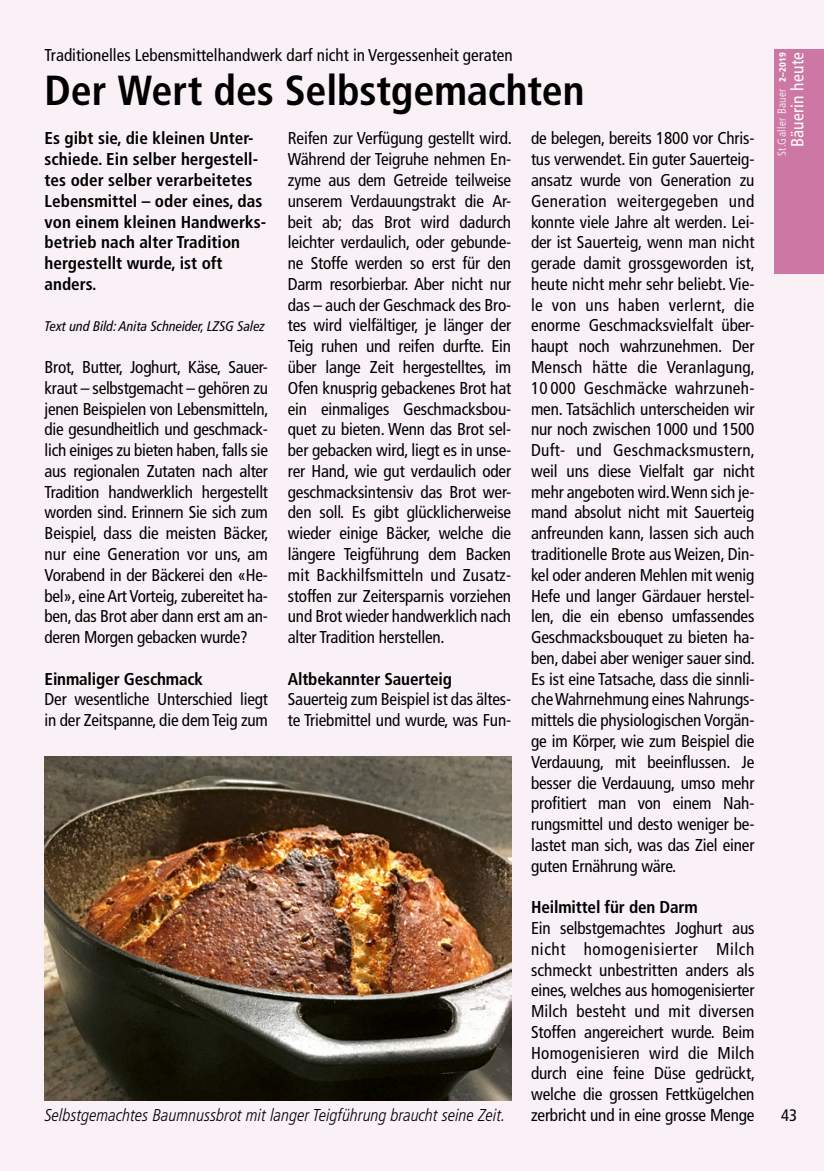
<style>
.page{position:relative;width:824px;height:1171px;background:#fff}
.page>*{position:absolute;margin:0;border:0;box-sizing:border-box;transform-origin:0 0}
.t1{font:700 condensed 42px "Frutiger LT Pro";letter-spacing:-.005em;color:#000}
.t2{font:condensed 17.5px "Frutiger LT Pro";letter-spacing:.015em;color:#fff}
.t3{font:condensed 17.15px/20.8px "Frutiger LT Pro";letter-spacing:-.01em;color:#000;text-align:justify}
.t4{font:700 condensed 17.15px/20.8px "Frutiger LT Pro";color:#000}
.t5{font:italic 300 condensed 17.15px "Frutiger LT Pro";color:#000}
.t6{font:condensed 16.62px "Frutiger LT Pro";color:#000}
.t7{font:italic condensed 14px "Frutiger LT Pro";color:#000}
.t8{font:300 condensed 11.55px "Frutiger LT Pro";letter-spacing:.035em;color:#fff}
.s1{font-weight:900;font-size:9.1px}
</style>
<div class="page">
<div style="left:0;top:0;width:823px;height:1171px;background:#faf1f7"></div>
<div style="left:774px;top:50px;width:49px;height:224px;background:#cd77a5"></div>
<img style="left:45px;top:756px;width:466px;height:344px">
<p class="t3" style="left:45px;top:45px;width:469px">Traditionelles Lebensmittelhandwerk darf nicht in Vergessenheit geraten</p>
<h1 class="t1" style="left:45px;top:65px;width:541px">Der Wert des Selbstgemachten</h1>
<p class="t4" style="left:45px;top:128px;width:223px">Es gibt sie, die kleinen Unter&shy;schiede. Ein selber hergestell&shy;tes oder selber verarbeitetes<br>Lebensmittel – oder eines, das von einem kleinen Handwerks&shy;betrieb nach alter Tradition hergestellt wurde, ist oft anders.</p>
<p class="t7" style="left:45px;top:318px;width:222px">Text und Bild: Anita Schneider, LZSG Salez</p>
<p class="t3" style="left:45px;top:357px;width:225px">Brot, Butter, Joghurt, Käse, Sauer&shy;kraut – selbstgemacht – gehören zu jenen Beispielen von Lebensmitteln, die gesundheitlich und geschmack&shy;lich einiges zu bieten haben, falls sie aus regionalen Zutaten nach alter Tradition handwerklich hergestellt worden sind. Erinnern Sie sich zum Beispiel, dass die meisten Bäcker, nur eine Generation vor uns, am Vorabend in der Bäckerei den «He&shy;bel», eine Art Vorteig, zubereitet ha&shy;ben, das Brot aber dann erst am an&shy;deren Morgen gebacken wurde?</p>
<p class="t4" style="left:45px;top:668px;width:160px">Einmaliger Geschmack</p>
<p class="t3" style="left:45px;top:689px;width:225px">Der wesentliche Unterschied liegt in der Zeitspanne, die dem Teig zum</p>
<p class="t3" style="left:288px;top:128px;width:225px">Reifen zur Verfügung gestellt wird.<br>Während der Teigruhe nehmen En&shy;zyme aus dem Getreide teilweise unserem Verdauungstrakt die Ar&shy;beit ab; das Brot wird dadurch leichter verdaulich, oder gebunde&shy;ne Stoffe werden so erst für den Darm resorbierbar. Aber nicht nur das – auch der Geschmack des Bro&shy;tes wird vielfältiger, je länger der Teig ruhen und reifen durfte. Ein über lange Zeit hergestelltes, im Ofen knusprig gebackenes Brot hat ein einmaliges Geschmacksbou&shy;quet zu bieten. Wenn das Brot sel&shy;ber gebacken wird, liegt es in unse&shy;rer Hand, wie gut verdaulich oder geschmacksintensiv das Brot wer&shy;den soll. Es gibt glücklicherweise wieder einige Bäcker, welche die längere Teigführung dem Backen mit Backhilfsmitteln und Zusatz&shy;stoffen zur Zeitersparnis vorziehen und Brot wieder handwerklich nach alter Tradition herstellen.</p>
<p class="t4" style="left:288px;top:668px;width:166px">Altbekannter Sauerteig</p>
<p class="t3" style="left:288px;top:689px;width:225px">Sauerteig zum Beispiel ist das ältes&shy;te Triebmittel und wurde, was Fun-</p>
<p class="t3" style="left:531px;top:128px;width:225px">de belegen, bereits 1800 vor Chris&shy;tus verwendet. Ein guter Sauerteig&shy;ansatz wurde von Generation zu Generation weitergegeben und konnte viele Jahre alt werden. Lei&shy;der ist Sauerteig, wenn man nicht gerade damit grossgeworden ist, heute nicht mehr sehr beliebt. Vie&shy;le von uns haben verlernt, die enorme Geschmacksvielfalt über&shy;haupt noch wahrzunehmen. Der Mensch hätte die Veranlagung, 10 000 Geschmäcke wahrzuneh&shy;men. Tatsächlich unterscheiden wir nur noch zwischen 1000 und 1500<br>Duft- und Geschmacksmustern, weil uns diese Vielfalt gar nicht mehr angeboten wird. Wenn sich je&shy;mand absolut nicht mit Sauerteig anfreunden kann, lassen sich auch traditionelle Brote aus Weizen, Din&shy;kel oder anderen Mehlen mit wenig Hefe und langer Gärdauer herstel&shy;len, die ein ebenso umfassendes Geschmacksbouquet zu bieten ha&shy;ben, dabei aber weniger sauer sind.<br>Es ist eine Tatsache, dass die sinnli&shy;che Wahrnehmung eines Nahrungs&shy;mittels die physiologischen Vorgän&shy;ge im Körper, wie zum Beispiel die Verdauung, mit beeinflussen. Je besser die Verdauung, umso mehr profitiert man von einem Nah&shy;rungsmittel und desto weniger be&shy;lastet man sich, was das Ziel einer guten Ernährung wäre.</p>
<p class="t4" style="left:531px;top:897px;width:168px">Heilmittel für den Darm</p>
<p class="t3" style="left:531px;top:918px;width:225px">Ein selbstgemachtes Joghurt aus nicht homogenisierter Milch schmeckt unbestritten anders als eines, welches aus homogenisierter Milch besteht und mit diversen Stoffen angereichert wurde. Beim Homogenisieren wird die Milch durch eine feine Düse gedrückt, welche die grossen Fettkügelchen</p>
<p class="t5" style="left:45px;top:1105px;width:462px">Selbstgemachtes Baumnussbrot mit langer Teigführung braucht seine Zeit.</p>
<p class="t3" style="left:531px;top:1104px;width:225px">zerbricht und in eine grosse Menge</p>
<p class="t8" style="left:775px;top:156px;width:106px;rotate:-90deg">St.Galler Bauer <span class="s1">2–2019</span></p>
<p class="t2" style="left:787px;top:147px;width:97px;rotate:-90deg">Bäuerin heute</p>
<p class="t6" style="left:781px;top:1105px;width:17px">43</p>
</div>
